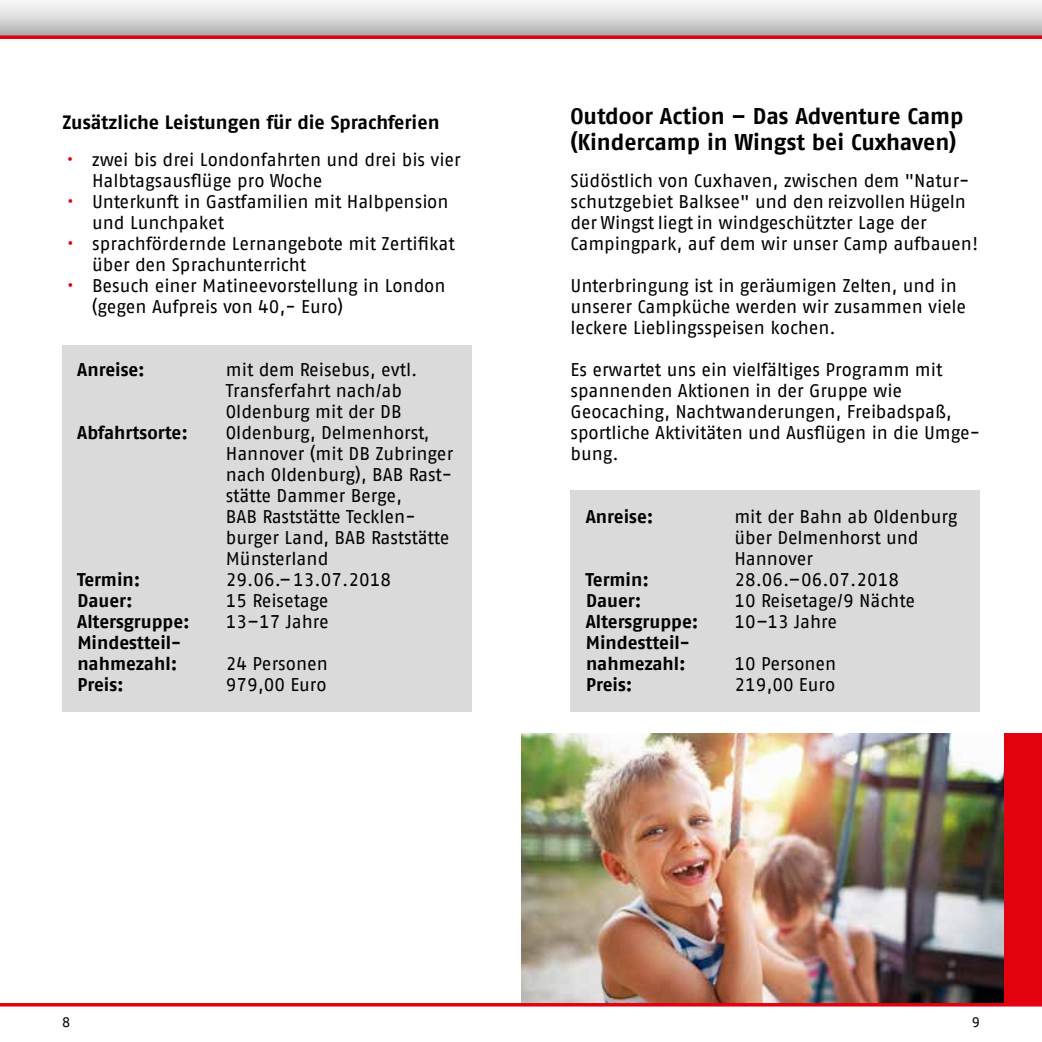
<style>
.page{position:relative;width:1042px;height:1042px;background:#fff}
.page>*{position:absolute;margin:0;border:0;box-sizing:border-box;transform-origin:0 0}
.t1{font:700 22.75px/26.2px "AWO Fago Office";letter-spacing:-.005em;color:#000}
.t2{font:700 19.25px "AWO Fago Office";color:#000}
.t3{font:18.38px/21px "AWO Fago Office";color:#000}
.t4{font:700 18.38px/21px "AWO Fago Office";color:#000}
.t5{font:14px "AWO Fago Office";color:#000}
.s1{color:#e3000f}
</style>
<div class="page">
<img style="left:521px;top:733px;width:484px;height:270px">
<div style="left:1005px;top:733px;width:37px;height:272px;background:#e3000f"></div>
<div style="left:62px;top:345px;width:409px;height:367px;background:#dadada"></div>
<div style="left:570px;top:490px;width:410px;height:222px;background:#dadada"></div>
<svg style="left:0;top:3px;width:1042px;height:32px;background:#d4d4d5"></svg>
<svg style="left:0;top:35px;width:1042px;height:4px;background:#dc1522"></svg>
<hr style="left:0;top:1003px;width:1042px;height:3px;background:#e3000f">
<p class="t2" style="left:62px;top:111px;width:378px">Zusätzliche Leistungen für die Sprachferien</p>
<p class="t3" style="left:92px;top:149px;width:370px;text-indent:-25px"><span class="s1">•</span> zwei bis drei Londonfahrten und drei bis vier<br>Halbtagsausflüge pro Woche</p>
<p class="t3" style="left:92px;top:191px;width:358px;text-indent:-25px"><span class="s1">•</span> Unterkunft in Gastfamilien mit Halbpension und Lunchpaket</p>
<p class="t3" style="left:92px;top:233px;width:364px;text-indent:-25px"><span class="s1">•</span> sprachfördernde Lernangebote mit Zertifikat über den Sprachunterricht</p>
<p class="t3" style="left:92px;top:275px;width:355px;text-indent:-25px"><span class="s1">•</span> Besuch einer Matineevorstellung in London (gegen Aufpreis von 40,- Euro)</p>
<p class="t4" style="left:77px;top:359px;width:69px">Anreise:</p>
<p class="t3" style="left:226px;top:359px;width:193px">mit dem Reisebus, evtl.<br>Transferfahrt nach/ab<br>Oldenburg mit der DB</p>
<p class="t4" style="left:77px;top:422px;width:112px">Abfahrtsorte:</p>
<p class="t3" style="left:226px;top:422px;width:229px">Oldenburg, Delmenhorst,<br>Hannover (mit DB Zubringer nach Oldenburg), BAB Rast&shy;stätte Dammer Berge,<br>BAB Raststätte Tecklen&shy;burger Land, BAB Raststätte<br>Münsterland</p>
<p class="t4" style="left:77px;top:569px;width:65px">Termin:</p>
<p class="t3" style="left:226px;top:569px;width:167px">29.06.–13.07.2018</p>
<p class="t4" style="left:78px;top:590px;width:57px">Dauer:</p>
<p class="t3" style="left:226px;top:590px;width:104px">15 Reisetage</p>
<p class="t4" style="left:77px;top:611px;width:114px">Altersgruppe:</p>
<p class="t3" style="left:226px;top:611px;width:104px">13–17 Jahre</p>
<p class="t4" style="left:77px;top:632px;width:105px">Mindestteil&shy;nahmezahl:</p>
<p class="t3" style="left:226px;top:653px;width:103px">24 Personen</p>
<p class="t4" style="left:78px;top:674px;width:48px">Preis:</p>
<p class="t3" style="left:226px;top:674px;width:102px">979,00 Euro</p>
<p class="t1" style="left:570px;top:103px;width:394px">Outdoor Action – Das Adventure Camp (Kindercamp in Wingst bei Cuxhaven)</p>
<p class="t3" style="left:570px;top:170px;width:409px">Südöstlich von Cuxhaven, zwischen dem "Natur&shy;schutzgebiet Balksee" und den reizvollen Hügeln der Wingst liegt in windgeschützter Lage der Campingpark, auf dem wir unser Camp aufbauen!</p>
<p class="t3" style="left:570px;top:275px;width:397px">Unterbringung ist in geräumigen Zelten, und in unserer Campküche werden wir zusammen viele leckere Lieblingsspeisen kochen.</p>
<p class="t3" style="left:570px;top:359px;width:411px">Es erwartet uns ein vielfältiges Programm mit spannenden Aktionen in der Gruppe wie Geocaching, Nachtwanderungen, Freibadspaß, sportliche Aktivitäten und Ausflügen in die Umge&shy;bung.</p>
<p class="t4" style="left:586px;top:506px;width:69px">Anreise:</p>
<p class="t3" style="left:734px;top:506px;width:225px">mit der Bahn ab Oldenburg über Delmenhorst und<br>Hannover</p>
<p class="t4" style="left:585px;top:569px;width:65px">Termin:</p>
<p class="t3" style="left:734px;top:569px;width:166px">28.06.–06.07.2018</p>
<p class="t4" style="left:586px;top:590px;width:57px">Dauer:</p>
<p class="t3" style="left:734px;top:590px;width:182px">10 Reisetage/9 Nächte</p>
<p class="t4" style="left:586px;top:611px;width:114px">Altersgruppe:</p>
<p class="t3" style="left:734px;top:611px;width:104px">10–13 Jahre</p>
<p class="t4" style="left:586px;top:632px;width:105px">Mindestteil&shy;nahmezahl:</p>
<p class="t3" style="left:734px;top:653px;width:103px">10 Personen</p>
<p class="t4" style="left:586px;top:674px;width:48px">Preis:</p>
<p class="t3" style="left:734px;top:674px;width:102px">219,00 Euro</p>
<p class="t5" style="left:62px;top:1014px;width:10px">8</p>
<p class="t5" style="left:972px;top:1014px;width:10px">9</p>
</div>
